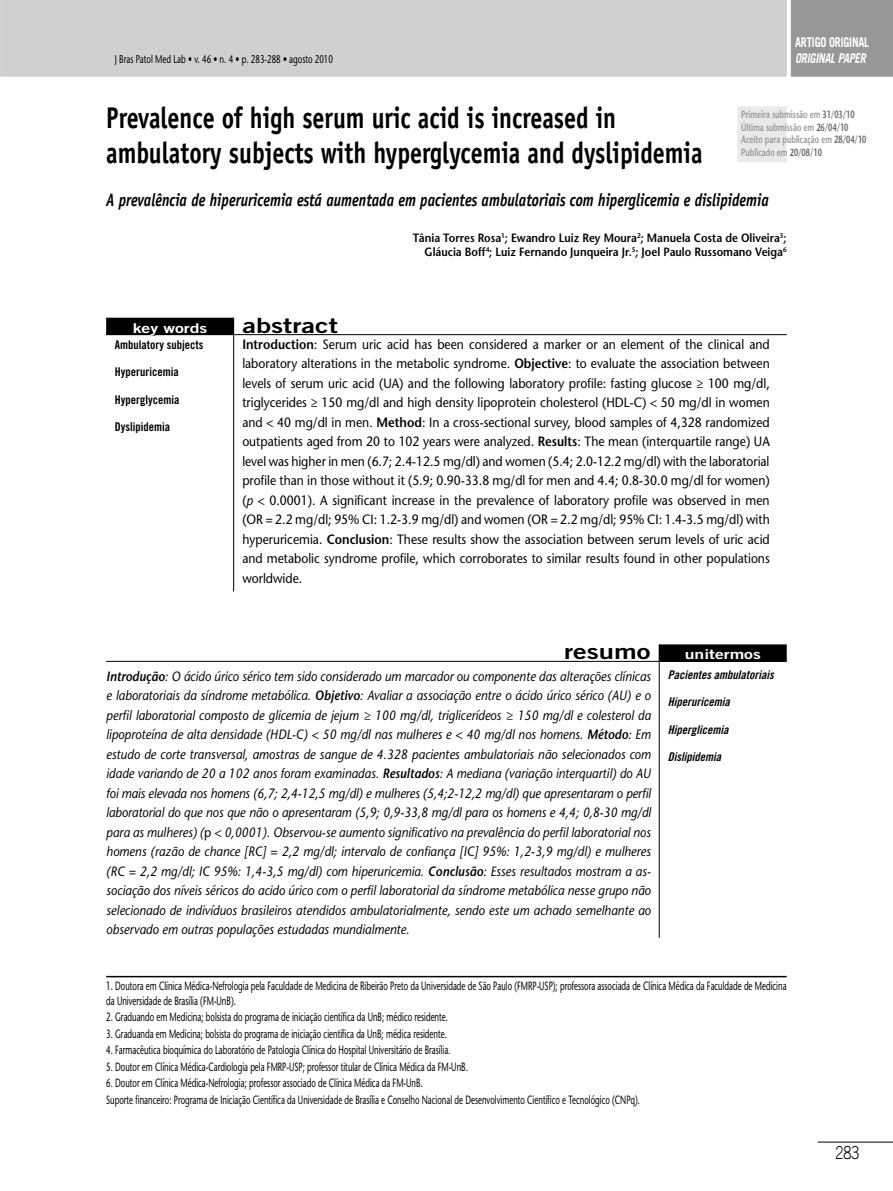
<style>
.page{position:relative;width:893px;height:1191px;background:#fff}
.page>*{position:absolute;margin:0;border:0;box-sizing:border-box;transform-origin:0 0}
.t1{font:700 30px/34.5px "Officina Sans Std";color:#000;scale:.8 1}
.t2{font:21px "Trade Gothic LT Std Bd 2";color:#000;scale:1.3 1}
.t3{font:italic 700 18px "Officina Sans Std";color:#000;scale:.8 1}
.t4{font:300 18px "Trade Gothic LT Std";color:#000;scale:.8 1}
.t5{font:italic 500 13.5px/19.5px "Stone Sans Std";color:#000;text-align:justify;scale:.9 1}
.t6{font:500 13.5px/19.5px "Stone Sans Std";color:#000;text-align:justify;scale:.9 1}
.t7{font:13.5px "Trade Gothic LT Std Bd 2";color:#fff;scale:1.3 1}
.t8{font:700 13.5px "Trade Gothic LT Std";color:#fff;scale:.8 1}
.t9{font:italic 700 13.5px "Trade Gothic LT Std";letter-spacing:-.02em;color:#fff;scale:.8 1}
.t10{font:500 12px/14.4px "Stone Sans Std";color:#000;scale:.65 1}
.t11{font:600 12px/14.4px "Stone Sans Std";color:#000;text-align:right;scale:.9 1}
.t12{font:12px "Trade Gothic LT Std Bd Cn 20 Obl";color:#000}
.t13{font:12px "Trade Gothic LT Std Bd Cn 20";color:#000}
.t14{font:500 11.25px "Stone Sans Std";color:#000;scale:.7 1}
.t15{font:600 10.5px/12.6px "Stone Sans Std";color:#979797;scale:.7 1}
.s1{color:#636363}
.s2{font-weight:600}
.s3{font-style:italic}
.s4{font-style:normal}
</style>
<div class="page">
<div style="left:791px;top:0;width:102px;height:76px;background:#979797"></div>
<div style="left:0;top:0;width:787px;height:76px;background:#d0d0d0"></div>
<div style="left:737px;top:106px;width:50px;height:56px;background:#e9e9e9"></div>
<hr style="left:818px;top:1141px;width:75px;height:1px;background:#000">
<hr style="left:233px;top:318px;width:1px;height:273px;background:#000">
<div style="left:107px;top:318px;width:126px;height:16px;background:#000"></div>
<hr style="left:106px;top:334px;width:681px;height:1px;background:#000">
<div style="left:659px;top:645px;width:127px;height:16px;background:#000"></div>
<div style="left:659px;top:644px;width:128px;height:17px;border:1px solid #000"></div>
<hr style="left:659px;top:644px;width:1px;height:293px;background:#000">
<hr style="left:106px;top:661px;width:681px;height:1px;background:#000">
<div style="left:688px;top:649px;width:74px;height:11px;background:#000"></div>
<hr style="left:106px;top:976px;width:681px;height:1px;background:#000">
<p class="t8" style="left:795px;top:33px;width:94px">ARTIGO ORIGINAL</p>
<p class="t14" style="left:115px;top:53px;width:313px">J Bras Patol Med Lab • v. 46 • n. 4 • p. 283-288 • agosto 2010</p>
<p class="t9" style="left:795px;top:50px;width:90px">ORIGINAL PAPER</p>
<h1 class="t1" style="left:106px;top:100px;width:747px">Prevalence of high serum uric acid is increased in ambulatory subjects with hyperglycemia and dyslipidemia</h1>
<h3 class="t3" style="left:106px;top:189px;width:830px">A prevalência de hiperuricemia está aumentada em pacientes ambulatoriais com hiperglicemia e dislipidemia</h3>
<p class="t11" style="left:413px;top:230px;width:417px">Tânia Torres Rosa<sup>1</sup>; Ewandro Luiz Rey Moura<sup>2</sup>; Manuela Costa de Oliveira<sup>3</sup>;<br>Gláucia Boff<sup>4</sup>; Luiz Fernando Junqueira Jr.<sup>5</sup>; Joel Paulo Russomano Veiga<sup>6</sup></p>
<p class="t15" style="left:741px;top:108px;width:181px">Primeira submissão em <span class="s1">31/03/10<br></span>Última submissão em <span class="s1">26/04/10<br></span>Aceito para publicação em <span class="s1">28/04/10<br></span>Publicado em <span class="s1">20/08/10</span></p>
<p class="t7" style="left:133px;top:319px;width:59px">key words</p>
<h2 class="t2" style="left:242px;top:312px;width:75px">abstract</h2>
<p class="t13" style="left:115px;top:338px;width:90px">Ambulatory subjects</p>
<p class="t13" style="left:115px;top:365px;width:65px">Hyperuricemia</p>
<p class="t13" style="left:115px;top:392px;width:66px">Hyperglycemia</p>
<p class="t13" style="left:115px;top:419px;width:57px">Dyslipidemia</p>
<p class="t6" style="left:242px;top:334px;width:588px"><span class="s2">Introduction</span>: Serum uric acid has been considered a marker or an element of the clinical and laboratory alterations in the metabolic syndrome. <span class="s2">Objective</span>: to evaluate the association between levels of serum uric acid (UA) and the following laboratory profile: fasting glucose ≥ 100 mg/dl, triglycerides ≥ 150 mg/dl and high density lipoprotein cholesterol (HDL-C) &lt; 50 mg/dl in women and &lt; 40 mg/dl in men. <span class="s2">Method</span>: In a cross-sectional survey, blood samples of 4,328 randomized outpatients aged from 20 to 102 years were analyzed. <span class="s2">Results</span>: The mean (interquartile range) UA level was higher in men (6.7; 2.4-12.5 mg/dl) and women (5.4; 2.0-12.2 mg/dl) with the laboratorial profile than in those without it (5.9; 0.90-33.8 mg/dl for men and 4.4; 0.8-30.0 mg/dl for women) (<span class="s3">p</span> &lt; 0.0001). A significant increase in the prevalence of laboratory profile was observed in men (OR = 2.2 mg/dl; 95% CI: 1.2-3.9 mg/dl) and women (OR = 2.2 mg/dl; 95% CI: 1.4-3.5 mg/dl) with hyperuricemia. <span class="s2">Conclusion</span>: These results show the association between serum levels of uric acid and metabolic syndrome profile, which corroborates to similar results found in other populations worldwide.</p>
<h2 class="t2" style="left:564px;top:639px;width:68px">resumo</h2>
<p class="t5" style="left:106px;top:666px;width:607px"><span class="s2">Introdução</span>: O ácido úrico sérico tem sido considerado um marcador ou componente das alterações clínicas e laboratoriais da síndrome metabólica. <span class="s2">Objetivo</span>: Avaliar a associação entre o ácido úrico sérico (AU) e o perfil laboratorial composto de glicemia de jejum ≥ 100 mg/dl, triglicerídeos ≥ 150 mg/dl e colesterol da lipoproteína de alta densidade (HDL-C) &lt; 50 mg/dl nas mulheres e &lt; 40 mg/dl nos homens. <span class="s2">Método</span>: Em estudo de corte transversal, amostras de sangue de 4.328 pacientes ambulatoriais não selecionados com idade variando de 20 a 102 anos foram examinadas. <span class="s2">Resultados</span>: A mediana (variação interquartil) do AU foi mais elevada nos homens (6,7; 2,4-12,5 mg/dl) e mulheres (5,4;2-12,2 mg/dl) que apresentaram o perfil laboratorial do que nos que não o apresentaram (5,9; 0,9-33,8 mg/dl para os homens e 4,4; 0,8-30 mg/dl para as mulheres) (<span class="s4">p</span> &lt; 0,0001). Observou-se aumento significativo na prevalência do perfil laboratorial nos homens (razão de chance [RC] = 2,2 mg/dl; intervalo de confiança [IC] 95%: 1,2-3,9 mg/dl) e mulheres (RC = 2,2 mg/dl; IC 95%: 1,4-3,5 mg/dl) com hiperuricemia. <span class="s2">Conclusão</span>: Esses resultados mostram a as&shy;sociação dos níveis séricos do acido úrico com o perfil laboratorial da síndrome metabólica nesse grupo não selecionado de indivíduos brasileiros atendidos ambulatorialmente, sendo este um achado semelhante ao observado em outras populações estudadas mundialmente.</p>
<p class="t7" style="left:685px;top:646px;width:60px">unitermos</p>
<p class="t12" style="left:668px;top:667px;width:107px">Pacientes ambulatoriais</p>
<p class="t12" style="left:668px;top:695px;width:63px">Hiperuricemia</p>
<p class="t12" style="left:668px;top:722px;width:62px">Hiperglicemia</p>
<p class="t12" style="left:668px;top:749px;width:55px">Dislipidemia</p>
<p class="t10" style="left:106px;top:978px;width:1048px">1. Doutora em Clínica Médica-Nefrologia pela Faculdade de Medicina de Ribeirão Preto da Universidade de São Paulo (FMRP-USP); professora associada de Clínica Médica da Faculdade de Medicina da Universidade de Brasília (FM-UnB).</p>
<p class="t10" style="left:106px;top:1009px;width:527px">2. Graduando em Medicina; bolsista do programa de iniciação científica da UnB; médico residente.</p>
<p class="t10" style="left:106px;top:1026px;width:526px">3. Graduanda em Medicina; bolsista do programa de iniciação científica da UnB; médica residente.</p>
<p class="t10" style="left:106px;top:1042px;width:531px">4. Farmacêutica bioquímica do Laboratório de Patologia Clínica do Hospital Universitário de Brasília.</p>
<p class="t10" style="left:106px;top:1059px;width:558px">5. Doutor em Clínica Médica-Cardiologia pela FMRP-USP; professor titular de Clínica Médica da FM-UnB.</p>
<p class="t10" style="left:106px;top:1074px;width:823px;line-height:16.5px">6. Doutor em Clínica Médica-Nefrologia; professor associado de Clínica Médica da FM-UnB.<br>Suporte financeiro: Programa de Iniciação Científica da Universidade de Brasília e Conselho Nacional de Desenvolvimento Científico e Tecnológico (CNPq).</p>
<h3 class="t4" style="left:836px;top:1141px;width:32px">283</h3>
</div>
